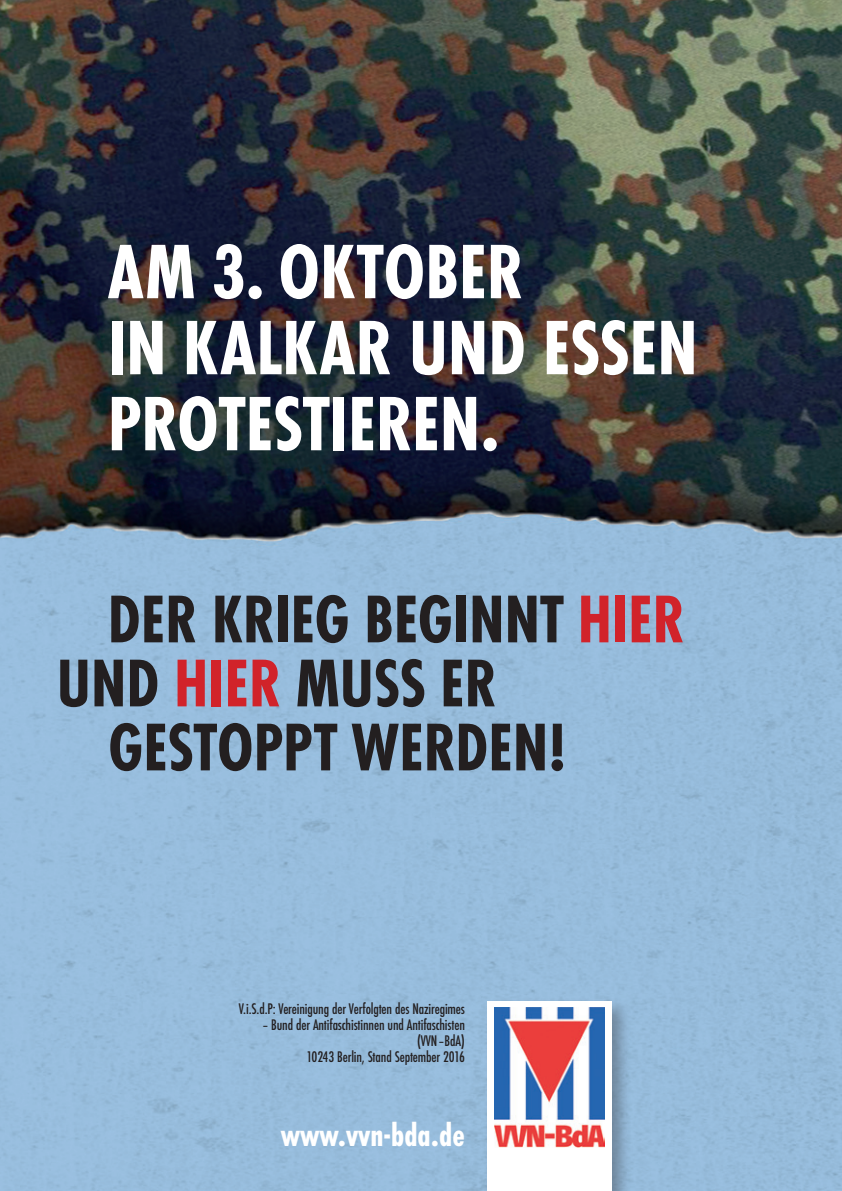
<style>
.page{position:relative;width:842px;height:1191px;background:#fff}
.page>*{position:absolute;margin:0;border:0;box-sizing:border-box;transform-origin:0 0}
.Fließtext{font:700 condensed 80px "Function";color:#fff}
.Fließtext-2{font:700 condensed 70px/64px "Function";color:#231f20}
.Fließtext-3{font:700 condensed 34px "Function";color:#fff}
.Fließtext-4{font:16px/16px "Function Cd Rmn Medium";letter-spacing:-.01em;color:#231f20;text-align:right}
.s1{color:#d1232a}
</style>
<div class="page">
<img style="left:0;top:0;width:842px;height:397px">
<img style="left:0;top:397px;width:842px;height:794px">
<div style="left:484px;top:997px;width:148px;height:194px;background:#231f20;opacity:.35"></div>
<div style="left:488px;top:1001px;width:124px;height:190px;background:#fff"></div>
<img style="left:495px;top:1008px;width:110px;height:139px">
<p class="Fließtext" style="left:108px;top:225px;width:418px">AM 3. OKTOBER</p>
<p class="Fließtext" style="left:108px;top:301px;width:591px">IN KALKAR UND ESSEN</p>
<p class="Fließtext" style="left:108px;top:377px;width:394px">PROTESTIEREN.</p>
<p class="Fließtext-2" style="left:108px;top:587px;width:579px">DER KRIEG BEGINNT <span class="s1">HIER</span></p>
<p class="Fließtext-2" style="left:108px;top:651px;width:461px;text-indent:-51px">UND <span class="s1">HIER</span> MUSS ER<br>GESTOPPT WERDEN!</p>
<p class="Fließtext-4" style="left:239px;top:1000px;width:228px">V.i.S.d.P: Vereinigung der Verfolgten des Naziregimes</p>
<p class="Fließtext-4" style="left:262px;top:1016px;width:204px">– Bund der Antifaschistinnen und Antifaschisten (VVN–BdA)</p>
<p class="Fließtext-4" style="left:306px;top:1048px;width:160px">10243 Berlin, Stand September 2016</p>
<p class="Fließtext-3" style="left:281px;top:1114px;width:186px">www.vvn-bda.de</p>
</div>
